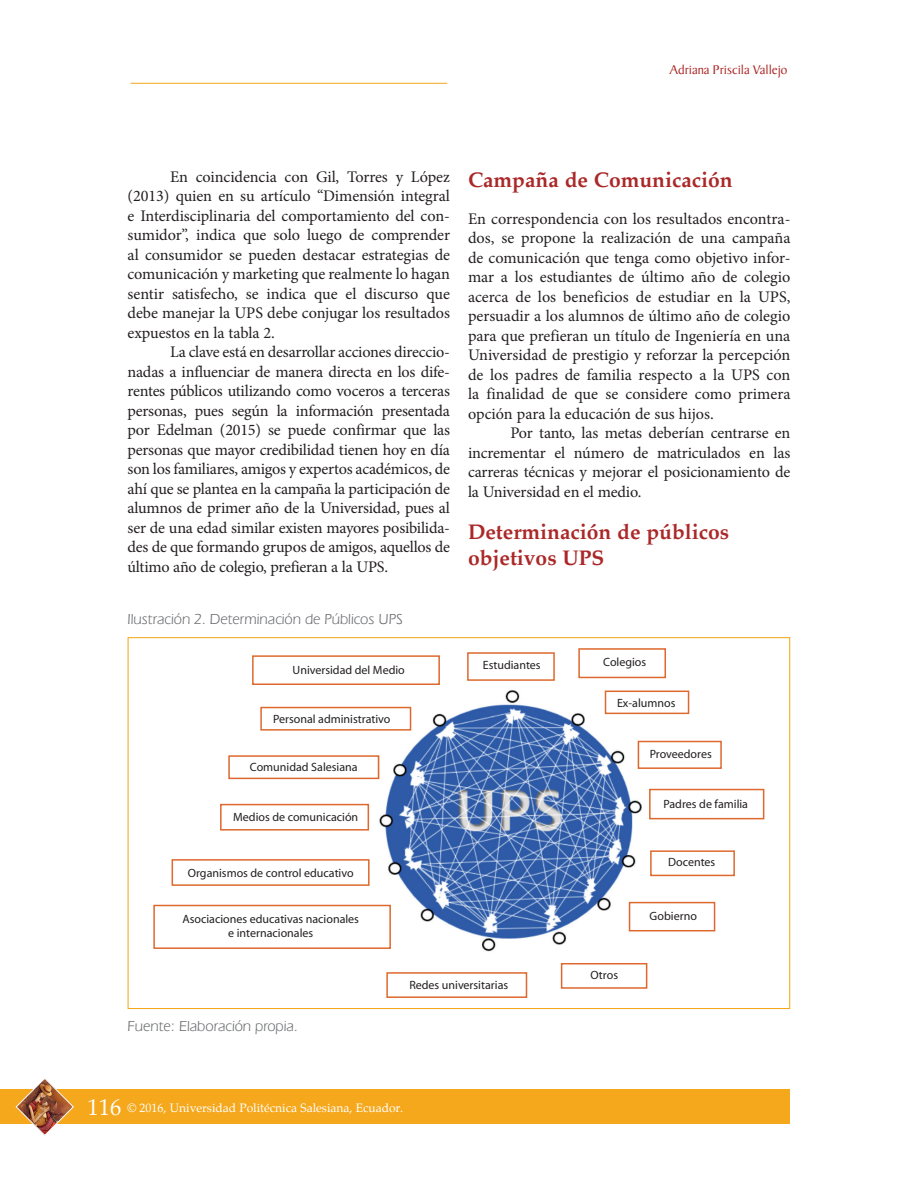
<style>
.page{position:relative;width:918px;height:1188px;background:#fff}
.page>*{position:absolute;margin:0;border:0;box-sizing:border-box;transform-origin:0 0}
.t1{font:700 21px/25.5px "Palatino";color:#ab2828}
.t2{font:16.2px/19.5px "Minion Pro";letter-spacing:-.01em;color:#231f20;text-align:justify}
.t3{font:15px "Eras IT Cby BT";color:#6c6d70}
.t4{font:13.5px "Baker Signet";color:#ab2828}
.t5{font:12px/14.4px "Myriad";color:#231f20;text-align:center}
.t6{font:12px "Palatino";color:#fff}
.s1{font-size:22.5px}
</style>
<div class="page">
<hr style="left:131px;top:83px;width:316px;height:1px;background:#f5a81c">
<div style="left:0;top:1089px;width:790px;height:35px;background:#f5a81c"></div>
<img style="left:15px;top:1078px;width:59px;height:58px">
<img style="left:379px;top:690px;width:266px;height:262px">
<div style="left:252px;top:655px;width:188px;height:30px;border:2px solid #de682d"></div>
<div style="left:260px;top:707px;width:151px;height:24px;border:2px solid #de682d"></div>
<div style="left:228px;top:755px;width:151px;height:24px;border:2px solid #de682d"></div>
<div style="left:220px;top:804px;width:149px;height:27px;border:2px solid #de682d"></div>
<div style="left:172px;top:859px;width:198px;height:27px;border:2px solid #de682d"></div>
<div style="left:153px;top:905px;width:238px;height:44px;border:2px solid #de682d"></div>
<div style="left:386px;top:972px;width:141px;height:26px;border:2px solid #de682d"></div>
<div style="left:561px;top:963px;width:86px;height:26px;border:2px solid #de682d"></div>
<div style="left:629px;top:902px;width:86px;height:29px;border:2px solid #de682d"></div>
<div style="left:650px;top:850px;width:85px;height:26px;border:2px solid #de682d"></div>
<div style="left:649px;top:789px;width:115px;height:30px;border:2px solid #de682d"></div>
<div style="left:638px;top:741px;width:84px;height:28px;border:2px solid #de682d"></div>
<div style="left:605px;top:691px;width:84px;height:23px;border:2px solid #de682d"></div>
<div style="left:578px;top:648px;width:88px;height:30px;border:2px solid #de682d"></div>
<div style="left:467px;top:652px;width:88px;height:29px;border:2px solid #de682d"></div>
<p class="t4" style="left:670px;top:63px;width:119px">Adriana Priscila Vallejo</p>
<p class="t2" style="left:128px;top:167px;width:324px;text-indent:43px">En coincidencia con Gil, Torres y López (2013) quien en su artículo “Dimensión integral e Interdisciplinaria del comportamiento del con&shy;sumidor”, indica que solo luego de comprender al consumidor se pueden destacar estrategias de comunicación y marketing que realmente lo hagan sentir satisfecho, se indica que el discurso que debe manejar la UPS debe conjugar los resultados expuestos en la tabla 2.</p>
<p class="t2" style="left:128px;top:343px;width:324px;text-indent:43px">La clave está en desarrollar acciones direccio&shy;nadas a influenciar de manera directa en los dife&shy;rentes públicos utilizando como voceros a terceras personas, pues según la información presentada por Edelman (2015) se puede confirmar que las personas que mayor credibilidad tienen hoy en día son los familiares, amigos y expertos académicos, de ahí que se plantea en la campaña la participación de alumnos de primer año de la Universidad, pues al ser de una edad similar existen mayores posibilida&shy;des de que formando grupos de amigos, aquellos de último año de colegio, prefieran a la UPS.</p>
<p class="t3" style="left:128px;top:610px;width:277px">Ilustración 2. Determinación de Públicos UPS</p>
<p class="t5" style="left:293px;top:663px;width:114px">Universidad del Medio</p>
<p class="t5" style="left:273px;top:712px;width:119px">Personal administrativo</p>
<p class="t5" style="left:250px;top:760px;width:109px">Comunidad Salesiana</p>
<p class="t5" style="left:233px;top:810px;width:127px">Medios de comunicación</p>
<p class="t5" style="left:188px;top:866px;width:167px">Organismos de control educativo</p>
<p class="t5" style="left:183px;top:912px;width:178px">Asociaciones educativas nacionales e internacionales</p>
<p class="t1" style="left:468px;top:169px;width:266px">Campaña de Comunicación</p>
<p class="t2" style="left:468px;top:209px;width:324px">En correspondencia con los resultados encontra&shy;dos, se propone la realización de una campaña de comunicación que tenga como objetivo infor&shy;mar a los estudiantes de último año de colegio acerca de los beneficios de estudiar en la UPS, persuadir a los alumnos de último año de colegio para que prefieran un título de Ingeniería en una Universidad de prestigio y reforzar la percepción de los padres de familia respecto a la UPS con la finalidad de que se considere como primera opción para la educación de sus hijos.</p>
<p class="t2" style="left:468px;top:424px;width:324px;text-indent:43px">Por tanto, las metas deberían centrarse en incrementar el número de matriculados en las carreras técnicas y mejorar el posicionamiento de la Universidad en el medio.</p>
<p class="t1" style="left:468px;top:521px;width:263px">Determinación de públicos objetivos UPS</p>
<p class="t5" style="left:483px;top:658px;width:59px">Estudiantes</p>
<p class="t5" style="left:603px;top:655px;width:45px">Colegios</p>
<p class="t5" style="left:617px;top:696px;width:60px">Ex-alumnos</p>
<p class="t5" style="left:650px;top:747px;width:64px">Proveedores</p>
<p class="t5" style="left:663px;top:797px;width:86px">Padres de familia</p>
<p class="t5" style="left:668px;top:855px;width:49px">Docentes</p>
<p class="t5" style="left:650px;top:909px;width:49px">Gobierno</p>
<p class="t3" style="left:128px;top:1017px;width:172px">Fuente: Elaboración propia.</p>
<p class="t5" style="left:409px;top:978px;width:100px">Redes universitarias</p>
<p class="t6" style="left:88px;top:1100px;width:317px"><span class="s1">116</span> © 2016, Universidad Politécnica Salesiana, Ecuador.</p>
<p class="t5" style="left:590px;top:968px;width:29px">Otros</p>
</div>
